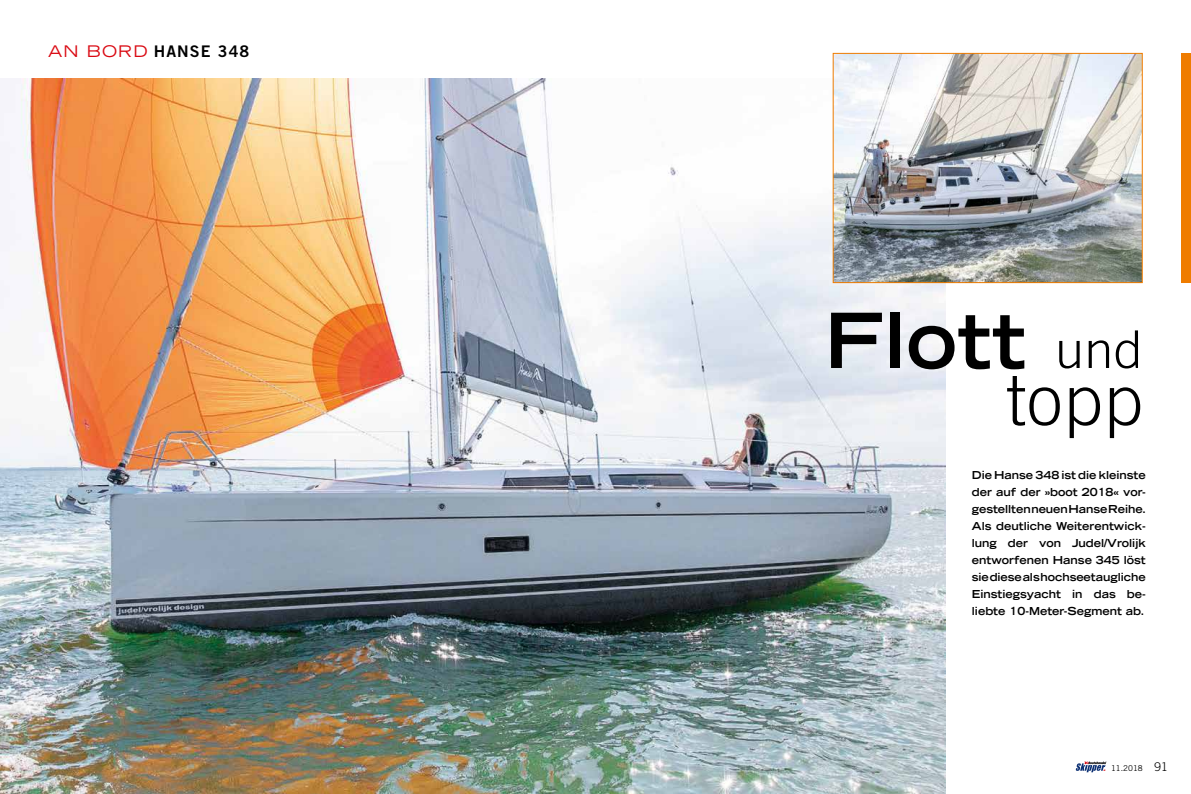
<style>
.page{position:relative;width:1191px;height:794px;background:#fff}
.page>*{position:absolute;margin:0;border:0;box-sizing:border-box;transform-origin:0 0}
.t1{font:700 expanded 76px "Trade Gothic LT Std";letter-spacing:.01em;color:#000}
.t2{font:300 71px "Trade Gothic LT Std";color:#000}
.t3{font:16px "Trade Gothic LT Std Bd 2";letter-spacing:.07em;color:#000}
.t4{font:700 expanded 11px/17px "Trade Gothic LT Std";color:#000;text-align:justify}
.t5{font:8px "Trade Gothic LT Std";color:#000}
.s1{font-family:"Trade Gothic LT Std";font-stretch:expanded;color:#da0912}
.s2{font-weight:300;font-stretch:normal;font-size:52px}
.s3{font-weight:300;font-size:12px}
</style>
<div class="page">
<img style="left:0;top:79px;width:945px;height:715px">
<img style="left:834px;top:55px;width:306px;height:226px">
<div style="left:832px;top:53px;width:310px;height:230px;border:1px solid #ef7c00"></div>
<div style="left:1181px;top:53px;width:10px;height:230px;background:#ef7c00"></div>
<svg style="left:1075px;top:761px;width:31px;height:11px"></svg>
<h3 class="t3" style="left:48px;top:42px;width:203px"><span class="s1">AN BORD</span> HANSE 348</h3>
<h1 class="t1" style="left:824px;top:291px;width:320px">Flott <span class="s2">und</span></h1>
<h2 class="t2" style="left:1006px;top:357px;width:138px">topp</h2>
<p class="t4" style="left:972px;top:466px;width:176px">Die Hanse 348 ist die kleinste der auf der »boot 2018« vor&shy;gestellten neuen Hanse Reihe.<br>Als deutliche Weiterentwick&shy;lung der von Judel/Vrolijk entworfenen Hanse 345 löst sie diese als hochseetaugliche Einstiegsyacht in das be&shy;liebte 10-Meter-Segment ab.</p>
<p class="t5" style="left:1111px;top:763px;width:58px">11.2018 <span class="s3">91</span></p>
</div>
